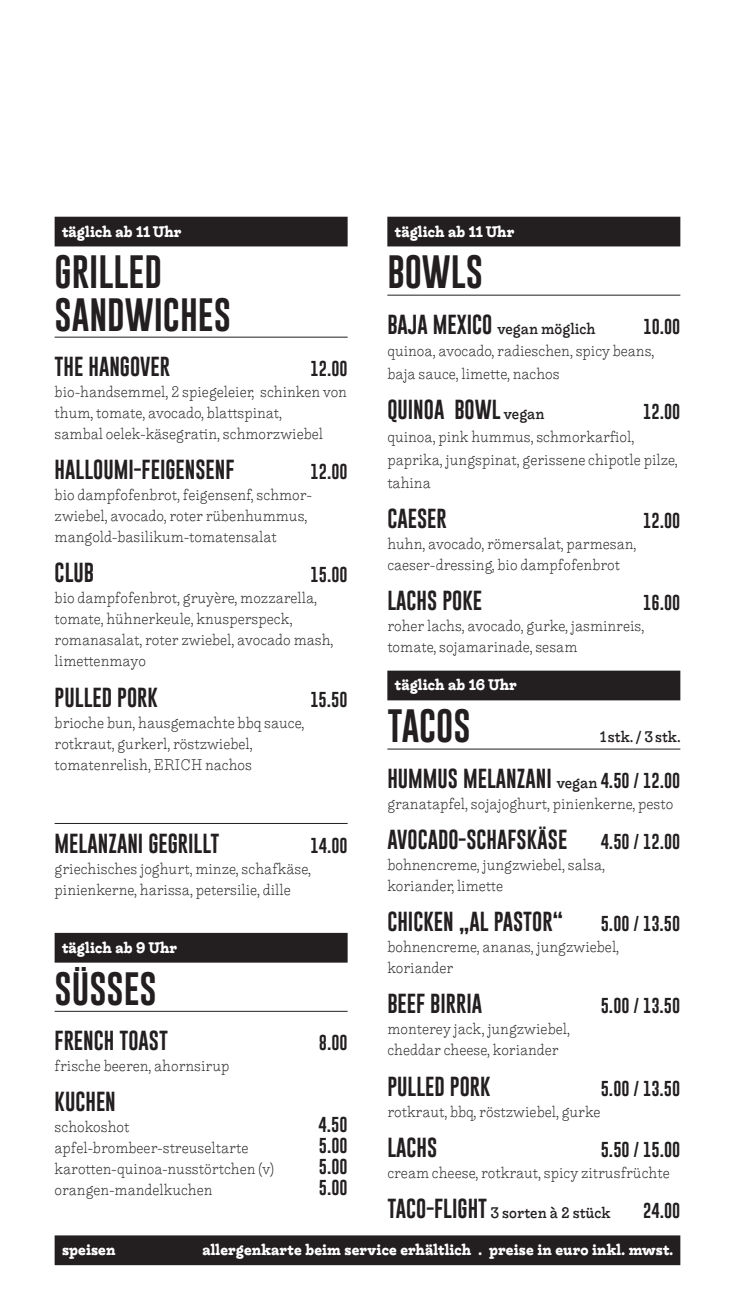
<style>
.page{position:relative;width:735px;height:1290px;background:#fff}
.page>*{position:absolute;margin:0;border:0;box-sizing:border-box;transform-origin:0 0}
.t1{font:34.12px/42px "Gobold";color:#231f20}
.t2{font:20.12px "Gobold";color:#231f20}
.t3{font:15.75px "Gobold";color:#231f20}
.t4{font:300 14.88px/21px "Liebe Ruth";color:#231f20}
.t5{font:700 14.88px "Liebe Ruth";letter-spacing:.01em;color:#fff}
.t6{font:500 14.88px "Liebe Ruth";color:#231f20}
.s1{font-family:"Gobold";font-weight:400;font-size:20.12px}
.s2{font-family:"Liebe Ruth";font-weight:500;font-size:14.88px}
.s3{font-size:15.75px}
</style>
<div class="page">
<div style="left:55px;top:1235px;width:625px;height:30px;background:#231f20"></div>
<div style="left:387px;top:217px;width:293px;height:29px;background:#231f20"></div>
<hr style="left:387px;top:295px;width:293px;height:1px;background:#231f20">
<div style="left:387px;top:671px;width:293px;height:29px;background:#231f20"></div>
<hr style="left:387px;top:749px;width:293px;height:1px;background:#231f20">
<div style="left:55px;top:217px;width:292px;height:29px;background:#231f20"></div>
<hr style="left:55px;top:337px;width:292px;height:1px;background:#231f20">
<hr style="left:55px;top:823px;width:292px;height:1px;background:#231f20">
<div style="left:55px;top:933px;width:292px;height:29px;background:#231f20"></div>
<hr style="left:55px;top:1011px;width:292px;height:1px;background:#231f20">
<p class="t5" style="left:62px;top:223px;width:121px">täglich ab 11 Uhr</p>
<h1 class="t1" style="left:55px;top:251px;width:178px">GRILLED<br>SANDWICHES</h1>
<h2 class="t2" style="left:55px;top:353px;width:117px">THE HANGOVER</h2>
<p class="t3" style="left:310px;top:358px;width:39px">12.00</p>
<p class="t4" style="left:55px;top:381px;width:294px">bio-handsemmel, 2 spiegeleier, schinken von thum, tomate, avocado, blattspinat,<br>sambal oelek-käsegratin, schmorzwiebel</p>
<h2 class="t2" style="left:55px;top:456px;width:181px">HALLOUMI-FEIGENSENF</h2>
<p class="t3" style="left:310px;top:461px;width:39px">12.00</p>
<p class="t4" style="left:55px;top:484px;width:258px">bio dampfofenbrot, feigensenf, schmor&shy;zwiebel, avocado, roter rübenhummus, mangold-basilikum-tomatensalat</p>
<h2 class="t2" style="left:55px;top:560px;width:41px">CLUB</h2>
<p class="t3" style="left:310px;top:565px;width:39px">15.00</p>
<p class="t4" style="left:55px;top:588px;width:280px">bio dampfofenbrot, gruyère, mozzarella, tomate, hühnerkeule, knusperspeck, romanasalat, roter zwiebel, avocado mash, limettenmayo</p>
<h2 class="t2" style="left:55px;top:684px;width:105px">PULLED PORK</h2>
<p class="t3" style="left:310px;top:689px;width:39px">15.50</p>
<p class="t4" style="left:55px;top:712px;width:251px">brioche bun, hausgemachte bbq sauce, rotkraut, gurkerl, röstzwiebel, tomatenrelish, ERICH nachos</p>
<h2 class="t2" style="left:55px;top:831px;width:166px">MELANZANI GEGRILLT</h2>
<p class="t3" style="left:310px;top:835px;width:39px">14.00</p>
<p class="t4" style="left:55px;top:858px;width:258px">griechisches joghurt, minze, schafkäse, pinienkerne, harissa, petersilie, dille</p>
<p class="t5" style="left:62px;top:939px;width:116px">täglich ab 9 Uhr</p>
<h1 class="t1" style="left:55px;top:967px;width:104px">SÜSSES</h1>
<h2 class="t2" style="left:55px;top:1027px;width:115px">FRENCH TOAST</h2>
<p class="t3" style="left:318px;top:1032px;width:30px">8.00</p>
<p class="t4" style="left:55px;top:1055px;width:176px">frische beeren, ahornsirup</p>
<h2 class="t2" style="left:55px;top:1088px;width:63px">KUCHEN</h2>
<p class="t4" style="left:55px;top:1116px;width:76px">schokoshot</p>
<p class="t3" style="left:318px;top:1114px;width:30px">4.50</p>
<p class="t4" style="left:55px;top:1137px;width:195px">apfel-brombeer-streuseltarte</p>
<p class="t3" style="left:318px;top:1135px;width:30px">5.00</p>
<p class="t4" style="left:55px;top:1158px;width:221px">karotten-quinoa-nusstörtchen (v)</p>
<p class="t3" style="left:318px;top:1156px;width:30px">5.00</p>
<p class="t4" style="left:55px;top:1179px;width:159px">orangen-mandelkuchen</p>
<p class="t3" style="left:318px;top:1177px;width:30px">5.00</p>
<p class="t5" style="left:394px;top:223px;width:121px">täglich ab 11 Uhr</p>
<h1 class="t1" style="left:387px;top:251px;width:97px">BOWLS</h1>
<p class="t6" style="left:387px;top:320px;width:209px"><span class="s1">BAJA MEXICO</span> vegan möglich</p>
<p class="t3" style="left:643px;top:316px;width:38px">10.00</p>
<p class="t4" style="left:387px;top:340px;width:268px;line-height:22.8px">quinoa, avocado, radieschen, spicy beans, baja sauce, limette, nachos</p>
<h2 class="t2" style="left:387px;top:397px;width:158px">QUINOA BOWL <span class="s2">vegan</span></h2>
<p class="t3" style="left:643px;top:402px;width:39px">12.00</p>
<p class="t4" style="left:387px;top:426px;width:292px;line-height:22.8px">quinoa, pink hummus, schmorkarfiol, paprika, jungspinat, gerissene chipotle pilze, tahina</p>
<h2 class="t2" style="left:387px;top:505px;width:61px">CAESER</h2>
<p class="t3" style="left:643px;top:510px;width:39px">12.00</p>
<p class="t4" style="left:387px;top:533px;width:250px">huhn, avocado, römersalat, parmesan, caeser-dressing, bio dampfofenbrot</p>
<h2 class="t2" style="left:387px;top:588px;width:96px">LACHS POKE</h2>
<p class="t3" style="left:643px;top:593px;width:39px">16.00</p>
<p class="t4" style="left:387px;top:616px;width:258px">roher lachs, avocado, gurke, jasminreis, tomate, sojamarinade, sesam</p>
<p class="t5" style="left:394px;top:677px;width:123px">täglich ab 16 Uhr</p>
<h1 class="t1" style="left:387px;top:705px;width:85px">TACOS</h1>
<p class="t6" style="left:599px;top:728px;width:82px">1 stk. / 3stk.</p>
<h2 class="t2" style="left:387px;top:765px;width:294px">HUMMUS MELANZANI <span class="s2">vegan</span> <span class="s3">4.50 / 12.00</span></h2>
<p class="t4" style="left:387px;top:793px;width:287px">granatapfel, sojajoghurt, pinienkerne, pesto</p>
<h2 class="t2" style="left:387px;top:826px;width:181px">AVOCADO-SCHAFSKÄSE</h2>
<p class="t3" style="left:600px;top:831px;width:81px">4.50 / 12.00</p>
<p class="t4" style="left:387px;top:854px;width:219px">bohnencreme, jungzwiebel, salsa, koriander, limette</p>
<h2 class="t2" style="left:387px;top:908px;width:177px">CHICKEN „AL PASTOR“</h2>
<p class="t3" style="left:600px;top:913px;width:81px">5.00 / 13.50</p>
<p class="t4" style="left:387px;top:936px;width:233px">bohnencreme, ananas, jungzwiebel, koriander</p>
<h2 class="t2" style="left:387px;top:991px;width:96px">BEEF BIRRIA</h2>
<p class="t3" style="left:600px;top:996px;width:81px">5.00 / 13.50</p>
<p class="t4" style="left:387px;top:1019px;width:184px">monterey jack, jungzwiebel, cheddar cheese, koriander</p>
<h2 class="t2" style="left:387px;top:1073px;width:105px">PULLED PORK</h2>
<p class="t3" style="left:600px;top:1078px;width:81px">5.00 / 13.50</p>
<p class="t4" style="left:387px;top:1101px;width:215px">rotkraut, bbq, röstzwiebel, gurke</p>
<h2 class="t2" style="left:387px;top:1134px;width:51px">LACHS</h2>
<p class="t3" style="left:600px;top:1139px;width:81px">5.50 / 15.00</p>
<p class="t4" style="left:387px;top:1162px;width:284px">cream cheese, rotkraut, spicy zitrusfrüchte</p>
<p class="t6" style="left:387px;top:1204px;width:225px"><span class="s1">TACO-FLIGHT</span> 3 sorten à 2 stück</p>
<p class="t3" style="left:643px;top:1200px;width:39px">24.00</p>
<p class="t5" style="left:62px;top:1241px;width:55px">speisen</p>
<p class="t5" style="left:202px;top:1241px;width:472px">allergenkarte beim service erhältlich . preise in euro inkl. mwst.</p>
</div>
